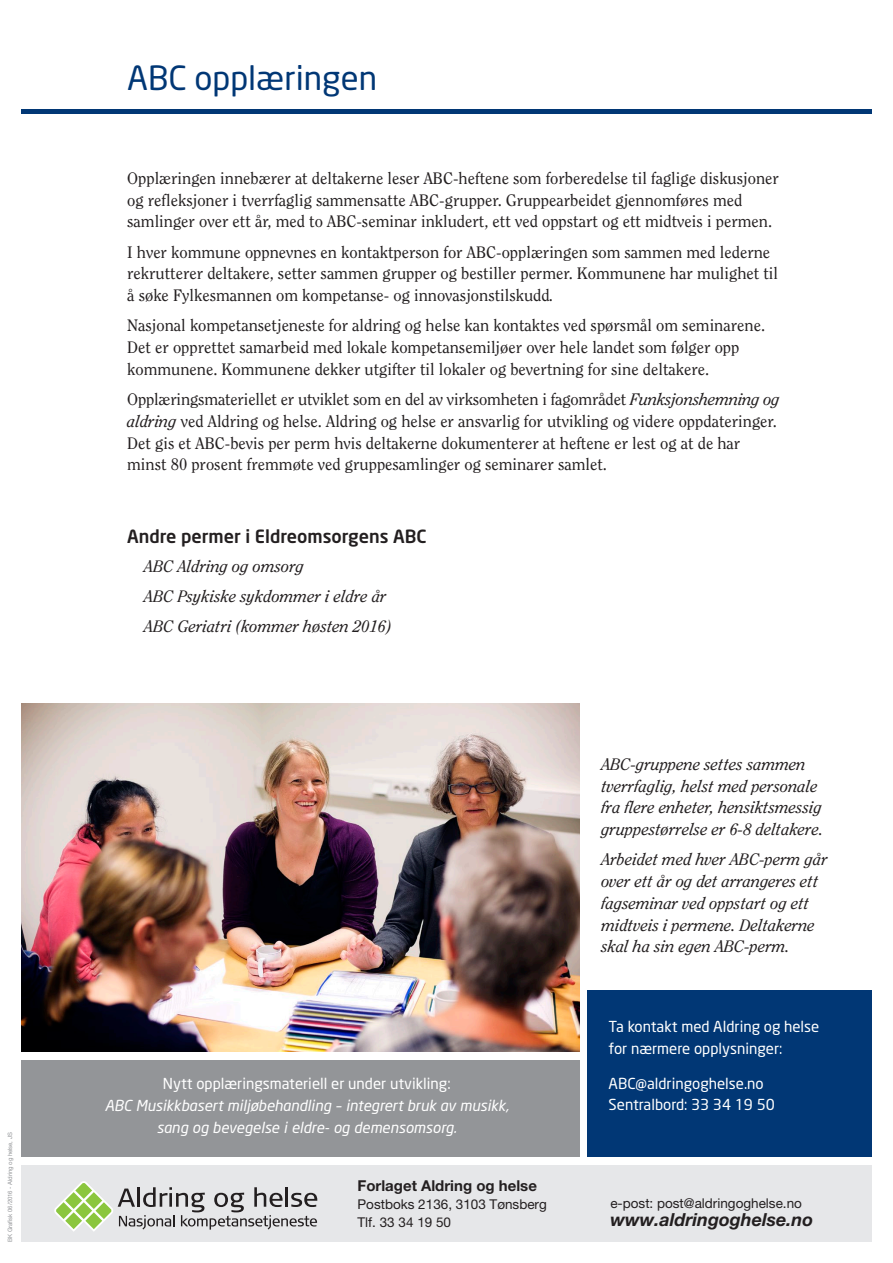
<style>
.page{position:relative;width:893px;height:1263px;background:#fff}
.page>*{position:absolute;margin:0;border:0;box-sizing:border-box;transform-origin:0 0}
.t1{font:33px "Neo Sans";color:#013775}
.t2{font:500 18px "Neo Sans";color:#231f20}
.t3{font:italic 700 18px "Helvetica Neue";color:#231f20}
.t4{font:16.5px/21.8px "Clearface";color:#231f20}
.t5{font:italic 16.5px/21.8px "Clearface";color:#231f20}
.t6{font:15px/21.8px "Neo Sans";color:#fff}
.t7{font:italic 15px/21.8px "Neo Sans";color:#fff;text-align:center}
.t8{font:700 15px "Helvetica Neue";color:#231f20}
.t9{font:13.5px/18px "Helvetica Neue";color:#231f20}
.t10{font:6px "Helvetica Neue";letter-spacing:-.01em;color:#939598}
.s1{font-style:italic}
</style>
<div class="page">
<div style="left:587px;top:990px;width:285px;height:167px;background:#013775"></div>
<div style="left:21px;top:1060px;width:558px;height:97px;background:#939598"></div>
<div style="left:21px;top:1165px;width:851px;height:77px;background:#e6e7e9"></div>
<svg style="left:54px;top:1181px;width:263px;height:51px"></svg>
<img style="left:21px;top:703px;width:558px;height:348px">
<hr style="left:21px;top:109px;width:851px;height:4px;background:#013775">
<p class="t10" style="left:6px;top:1242px;width:111px;rotate:-90deg">BK Grafisk 06/2016 - Aldring og helse, JS</p>
<h1 class="t1" style="left:127px;top:58px;width:251px">ABC opplæringen</h1>
<p class="t4" style="left:127px;top:167px;width:653px">Opplæringen innebærer at deltakerne leser ABC-heftene som forberedelse til faglige diskusjoner og refleksjoner i tverrfaglig sammensatte ABC-grupper. Gruppearbeidet gjennomføres med samlinger over ett år, med to ABC-seminar inkludert, ett ved oppstart og ett midtveis i permen.</p>
<p class="t4" style="left:127px;top:241px;width:652px">I hver kommune oppnevnes en kontaktperson for ABC-opplæringen som sammen med lederne rekrutterer deltakere, setter sammen grupper og bestiller permer. Kommunene har mulighet til å søke Fylkesmannen om kompetanse- og innovasjonstilskudd<span class="s1">.</span></p>
<p class="t4" style="left:127px;top:314px;width:639px">Nasjonal kompetansetjeneste for aldring og helse kan kontaktes ved spørsmål om seminarene.<br>Det er opprettet samarbeid med lokale kompetansemiljøer over hele landet som følger opp kommunene. Kommunene dekker utgifter til lokaler og bevertning for sine deltakere.</p>
<p class="t4" style="left:127px;top:388px;width:654px">Opplæringsmateriellet er utviklet som en del av virksomheten i fagområdet <span class="s1">Funksjonshemning og aldring</span> ved Aldring og helse. Aldring og helse er ansvarlig for utvikling og videre oppdateringer.<br>Det gis et ABC-bevis per perm hvis deltakerne dokumenterer at heftene er lest og at de har minst 80 prosent fremmøte ved gruppesamlinger og seminarer samlet.</p>
<p class="t2" style="left:127px;top:525px;width:301px">Andre permer i Eldreomsorgens ABC</p>
<p class="t5" style="left:144px;top:550px;width:249px;line-height:30.3px">ABC Aldring og omsorg<br>ABC Psykiske sykdommer i eldre år<br>ABC Geriatri (kommer høsten 2016)</p>
<p class="t6" style="left:163px;top:1072px;width:289px">Nytt opplæringsmateriell er under utvikling:</p>
<p class="t7" style="left:105px;top:1094px;width:406px">ABC Musikkbasert miljøbehandling – integrert bruk av musikk, sang og bevegelse i eldre- og demensomsorg.</p>
<p class="t5" style="left:601px;top:753px;width:223px">ABC-gruppene settes sammen tverrfaglig, helst med personale fra flere enheter, hensiktsmessig gruppestørrelse er 6-8 deltakere.</p>
<p class="t5" style="left:601px;top:849px;width:228px">Arbeidet med hver ABC-perm går over ett år og det arrangeres ett fagseminar ved oppstart og ett midtveis i permene. Deltakerne skal ha sin egen ABC-perm.</p>
<p class="t6" style="left:609px;top:1016px;width:212px">Ta kontakt med Aldring og helse for nærmere opplysninger:</p>
<p class="t6" style="left:609px;top:1072px;width:168px">ABC@aldringoghelse.no<br>Sentralbord: 33 34 19 50</p>
<p class="t8" style="left:358px;top:1176px;width:181px">Forlaget Aldring og helse</p>
<p class="t9" style="left:358px;top:1195px;width:191px">Postboks 2136, 3103 Tønsberg<br>Tlf. 33 34 19 50</p>
<p class="t9" style="left:610px;top:1194px;width:193px">e-post: post@aldringoghelse.no</p>
<p class="t3" style="left:610px;top:1209px;width:204px">www.aldringoghelse.no</p>
</div>
